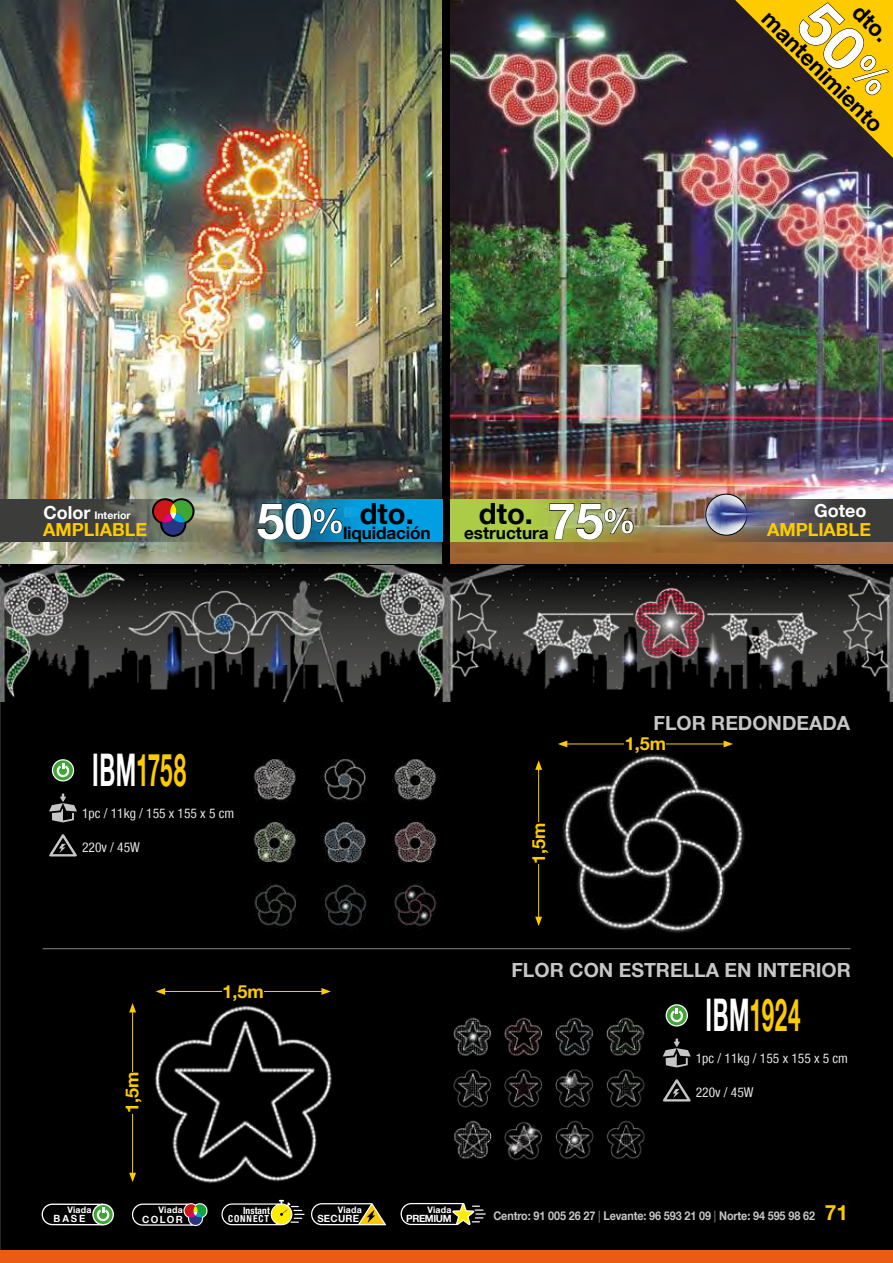
<style>
.page{position:relative;width:893px;height:1263px;background:#000}
.page>*{position:absolute;margin:0;border:0;box-sizing:border-box;transform-origin:0 0}
.t1{font:700 49.95px "Helvetica Neue LT Com";color:#fff}
.t2{font:700 45px "Helvetica Neue LT Com";letter-spacing:.03em;color:#fecb00;scale:.5 1}
.t3{font:700 29.25px "Helvetica Neue LT Com";color:#000}
.t4{font:700 22.5px "Helvetica Neue LT Com";color:#000}
.t5{font:700 21px "Helvetica Neue LT Com";color:#fecb00}
.t6{font:700 19.5px "Helvetica Neue LT Com";color:#c6c6c6}
.t7{font:700 18px "Helvetica Neue LT Com";color:#fecb00}
.t8{font:700 18px "Helvetica Neue LT Com";color:#fff}
.t9{font:700 17.25px "Helvetica Neue LT Com";letter-spacing:-.01em;color:#000}
.t10{font:condensed 13.5px "Helvetica Neue LT Com";color:#e3e3e3}
.t11{font:700 12px "Helvetica Neue LT Com";letter-spacing:-.01em;color:#c6c6c6;scale:.9 1}
.t12{font:700 10.5px "Helvetica Neue LT Com";color:#fff}
.t13{font:700 9.9px "Helvetica Neue LT Com";letter-spacing:.03em;color:#fff}
.t14{font:700 9.9px "Helvetica Neue LT Com";letter-spacing:-.04em;color:#fff}
.t15{font:700 condensed 9.6px "Helvetica Neue LT Com";letter-spacing:.1em;color:#fff}
.t16{font:700 condensed 9.6px "Helvetica Neue LT Com";letter-spacing:.01em;color:#fff}
.t17{font:700 9px "Helvetica Neue LT Com";letter-spacing:.03em;color:#fff}
.s1{font-size:18px}
.s2{font-size:33.3px}
.s3{color:#fff}
.s4{font-weight:300}
</style>
<div class="page">
<hr style="left:43px;top:948px;width:807px;height:1px;background:#878787">
<img style="left:0;top:0;width:441px;height:563px">
<img style="left:451px;top:0;width:442px;height:563px">
<img style="left:453px;top:1017px;width:192px;height:144px">
<img style="left:133px;top:992px;width:199px;height:191px">
<img style="left:253px;top:759px;width:184px;height:171px">
<img style="left:535px;top:745px;width:210px;height:188px">
<hr style="left:565px;top:744px;width:161px;height:1px;background:#fecb00">
<svg style="left:558px;top:740px;width:9px;height:7px"></svg>
<svg style="left:724px;top:740px;width:9px;height:7px"></svg>
<hr style="left:163px;top:991px;width:161px;height:1px;background:#fecb00">
<svg style="left:156px;top:988px;width:9px;height:7px"></svg>
<svg style="left:321px;top:988px;width:10px;height:7px"></svg>
<hr style="left:538px;top:767px;width:1px;height:152px;background:#fecb00">
<svg style="left:535px;top:917px;width:7px;height:9px"></svg>
<svg style="left:535px;top:760px;width:7px;height:10px"></svg>
<hr style="left:132px;top:1010px;width:1px;height:165px;background:#fecb00">
<svg style="left:129px;top:1173px;width:7px;height:9px"></svg>
<svg style="left:129px;top:1003px;width:7px;height:9px"></svg>
<div style="left:625px;top:737px;width:41px;height:13px;background:#000"></div>
<div style="left:223px;top:985px;width:41px;height:13px;background:#000"></div>
<div style="left:532px;top:823px;width:13px;height:41px;background:#000"></div>
<div style="left:126px;top:1072px;width:12px;height:41px;background:#000"></div>
<svg style="left:52px;top:759px;width:22px;height:22px"></svg>
<svg style="left:49px;top:793px;width:28px;height:29px"></svg>
<svg style="left:49px;top:834px;width:28px;height:22px"></svg>
<svg style="left:666px;top:1004px;width:22px;height:22px"></svg>
<svg style="left:663px;top:1038px;width:28px;height:29px"></svg>
<svg style="left:663px;top:1079px;width:28px;height:22px"></svg>
<svg style="left:221px;top:1200px;width:84px;height:25px"></svg>
<svg style="left:311px;top:1203px;width:75px;height:22px"></svg>
<svg style="left:401px;top:1203px;width:85px;height:22px"></svg>
<svg style="left:132px;top:1203px;width:76px;height:23px"></svg>
<svg style="left:93px;top:1204px;width:21px;height:21px"></svg>
<svg style="left:41px;top:1203px;width:68px;height:23px"></svg>
<div style="left:92px;top:1204px;width:22px;height:21px;border:1px solid #fff;border-radius:50%"></div>
<img style="left:0;top:565px;width:893px;height:136px">
<img style="left:0;top:703px;width:1px;height:560px">
<svg style="left:695px;top:500px;width:198px;height:42px;background:#514a45"></svg>
<div style="left:706px;top:494px;width:41px;height:41px;border:1px solid #000;border-radius:50%"></div>
<img style="left:706px;top:492px;width:88px;height:41px">
<svg style="left:0;top:500px;width:209px;height:42px;background:#4f504a"></svg>
<div style="left:170px;top:500px;width:23px;height:23px;background:#050d04;border-radius:50%"></div>
<div style="left:168px;top:498px;width:27px;height:26px;border:3px solid #000;border-radius:50%"></div>
<div style="left:154px;top:500px;width:23px;height:23px;background:#4c0809;border-radius:50%"></div>
<div style="left:152px;top:498px;width:26px;height:26px;border:3px solid #000;border-radius:50%"></div>
<div style="left:162px;top:512px;width:23px;height:23px;background:#090c1f;border-radius:50%"></div>
<div style="left:160px;top:511px;width:26px;height:26px;border:3px solid #000;border-radius:50%"></div>
<div style="left:168px;top:502px;width:10px;height:19px;border:3px solid #000;border-radius:50%"></div>
<div style="left:170px;top:500px;width:23px;height:22px;background:#3fa535;border-radius:50%"></div>
<div style="left:154px;top:500px;width:22px;height:22px;background:#cd171a;border-radius:50%"></div>
<div style="left:162px;top:513px;width:22px;height:22px;background:#283583;border-radius:50%"></div>
<svg style="left:170px;top:504px;width:6px;height:15px"></svg>
<svg style="left:158px;top:509px;width:30px;height:17px"></svg>
<svg style="left:246px;top:500px;width:196px;height:42px;background:#0a93ce"></svg>
<svg style="left:257px;top:502px;width:86px;height:38px;background:#1c5e77"></svg>
<svg style="left:451px;top:500px;width:198px;height:42px;background:#a9bf4b"></svg>
<img style="left:549px;top:503px;width:85px;height:37px">
<div style="left:0;top:1250px;width:893px;height:13px;background:#ea5b13"></div>
<svg style="left:735px;top:0;width:158px;height:158px;background:#8f721b"></svg>
<h3 class="t4" style="left:866px;top:-2px;width:43px;rotate:45deg">dto.</h3>
<h3 class="t4" style="left:776px;top:5px;width:162px;rotate:45deg">mantenimiento</h3>
<p class="t12" style="left:43px;top:508px;width:89px"><span class="s1">Color</span> Interior</p>
<h3 class="t7" style="left:43px;top:518px;width:105px">AMPLIABLE</h3>
<h1 class="t1" style="left:257px;top:489px;width:89px">50<span class="s2">%</span></h1>
<h1 class="t1" style="left:548px;top:489px;width:89px">75<span class="s2">%</span></h1>
<h3 class="t3" style="left:360px;top:495px;width:56px">dto.</h3>
<h3 class="t8" style="left:814px;top:499px;width:54px">Goteo</h3>
<h3 class="t3" style="left:479px;top:495px;width:56px">dto.</h3>
<h3 class="t7" style="left:767px;top:518px;width:105px">AMPLIABLE</h3>
<p class="t9" style="left:343px;top:522px;width:89px">liquidación</p>
<p class="t9" style="left:464px;top:522px;width:86px">estructura</p>
<h2 class="t2" style="left:92px;top:742px;width:190px"><span class="s3">IBM</span>1758</h2>
<p class="t10" style="left:82px;top:805px;width:154px">1pc / 11kg / 155 x 155 x 5 cm</p>
<p class="t10" style="left:82px;top:839px;width:59px">220v / 45W</p>
<h3 class="t6" style="left:653px;top:711px;width:198px">FLOR REDONDEADA</h3>
<h3 class="t7" style="left:527px;top:864px;width:43px;rotate:-90deg">1,5m</h3>
<h3 class="t7" style="left:625px;top:733px;width:43px">1,5m</h3>
<h3 class="t6" style="left:511px;top:958px;width:341px">FLOR CON ESTRELLA EN INTERIOR</h3>
<h3 class="t7" style="left:121px;top:1113px;width:43px;rotate:-90deg">1,5m</h3>
<p class="t17" style="left:67px;top:1204px;width:26px">Viada</p>
<p class="t13" style="left:54px;top:1213px;width:33px">BASE</p>
<p class="t17" style="left:159px;top:1204px;width:26px">Viada</p>
<p class="t13" style="left:142px;top:1213px;width:42px">COLOR</p>
<h3 class="t7" style="left:223px;top:980px;width:43px">1,5m</h3>
<p class="t16" style="left:243px;top:1204px;width:28px">Instant</p>
<p class="t15" style="left:228px;top:1213px;width:43px">CONNECT</p>
<p class="t17" style="left:338px;top:1204px;width:26px">Viada</p>
<p class="t13" style="left:317px;top:1212px;width:43px">SECURE</p>
<h2 class="t2" style="left:705px;top:987px;width:192px"><span class="s3">IBM</span>1924</h2>
<p class="t10" style="left:696px;top:1050px;width:154px">1pc / 11kg / 155 x 155 x 5 cm</p>
<p class="t10" style="left:696px;top:1084px;width:59px">220v / 45W</p>
<p class="t17" style="left:427px;top:1204px;width:26px">Viada</p>
<p class="t14" style="left:406px;top:1212px;width:47px">PREMIUM</p>
<p class="t11" style="left:493px;top:1208px;width:359px">Centro: 91 005 26 27 <span class="s4">|</span> Levante: 96 593 21 09 <span class="s4">|</span> Norte: 94 595 98 62</p>
<h3 class="t5" style="left:825px;top:1200px;width:25px">71</h3>
</div>
